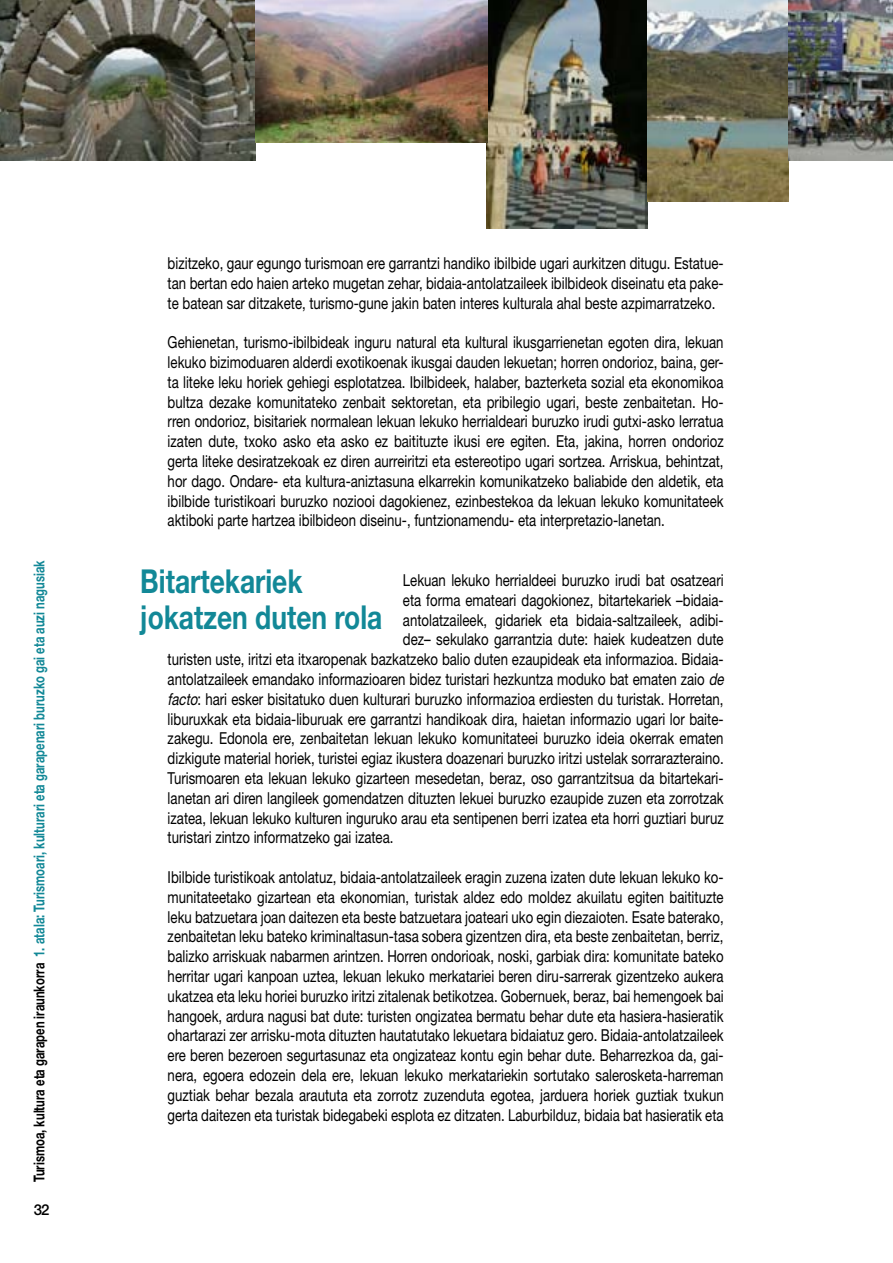
<style>
.page{position:relative;width:893px;height:1263px;background:#fff}
.page>*{position:absolute;margin:0;border:0;box-sizing:border-box;transform-origin:0 0}
.t1{font:700 33px/36px "Helvetica Neue LT Std";color:#128897;scale:.8 1}
.t2{font:16.5px/19.8px "Helvetica Neue LT Std";color:#000;text-align:justify;scale:.8 1}
.t3{font:700 15px "Helvetica Neue LT Std";color:#128897;scale:.75 1}
.t4{font:500 15px "Helvetica Neue LT Std";color:#000}
.s1{color:#000}
.s2{font-style:italic}
</style>
<div class="page">
<img style="left:486px;top:0;width:161px;height:229px">
<img style="left:647px;top:0;width:141px;height:201px">
<img style="left:0;top:0;width:255px;height:161px">
<img style="left:788px;top:0;width:105px;height:160px">
<img style="left:255px;top:0;width:232px;height:143px">
<p class="t3" style="left:30px;top:1182px;width:831px;rotate:-90deg"><span class="s1">Turismoa, kultura eta garapen iraunkorra</span> 1. atala: Turismoari, kulturari eta garapenari buruzko gai eta auzi nagusiak</p>
<p class="t4" style="left:34px;top:1200px;width:17px">32</p>
<p class="t2" style="left:168px;top:253px;width:696px">bizitzeko, gaur egungo turismoan ere garrantzi handiko ibilbide ugari aurkitzen ditugu. Estatue&shy;tan bertan edo haien arteko mugetan zehar, bidaia-antolatzaileek ibilbideok diseinatu eta pake&shy;te batean sar ditzakete, turismo-gune jakin baten interes kulturala ahal beste azpimarratzeko.</p>
<p class="t2" style="left:168px;top:332px;width:696px">Gehienetan, turismo-ibilbideak inguru natural eta kultural ikusgarrienetan egoten dira, lekuan lekuko bizimoduaren alderdi exotikoenak ikusgai dauden lekuetan; horren ondorioz, baina, ger&shy;ta liteke leku horiek gehiegi esplotatzea. Ibilbideek, halaber, bazterketa sozial eta ekonomikoa bultza dezake komunitateko zenbait sektoretan, eta pribilegio ugari, beste zenbaitetan. Ho&shy;rren ondorioz, bisitariek normalean lekuan lekuko herrialdeari buruzko irudi gutxi-asko lerratua izaten dute, txoko asko eta asko ez baitituzte ikusi ere egiten. Eta, jakina, horren ondorioz gerta liteke desiratzekoak ez diren aurreiritzi eta estereotipo ugari sortzea. Arriskua, behintzat, hor dago. Ondare- eta kultura-aniztasuna elkarrekin komunikatzeko baliabide den aldetik, eta ibilbide turistikoari buruzko noziooi dagokienez, ezinbestekoa da lekuan lekuko komunitateek aktiboki parte hartzea ibilbideon diseinu-, funtzionamendu- eta interpretazio-lanetan.</p>
<h1 class="t1" style="left:140px;top:563px;width:304px">Bitartekariek jokatzen duten rola</h1>
<p class="t2" style="left:403px;top:570px;width:402px">Lekuan lekuko herrialdeei buruzko irudi bat osatzeari</p>
<p class="t2" style="left:403px;top:590px;width:402px">eta forma emateari dagokionez, bitartekariek –bidaia-</p>
<p class="t2" style="left:403px;top:609px;width:402px">antolatzaileek, gidariek eta bidaia-saltzaileek, adibi-</p>
<p class="t2" style="left:403px;top:629px;width:402px">dez– sekulako garrantzia dute: haiek kudeatzen dute</p>
<p class="t2" style="left:168px;top:649px;width:696px">turisten uste, iritzi eta itxaropenak bazkatzeko balio duten ezaupideak eta informazioa. Bidaia-</p>
<p class="t2" style="left:168px;top:669px;width:701px">antolatzaileek emandako informazioaren bidez turistari hezkuntza moduko bat ematen zaio <span class="s2">de</span></p>
<p class="t2" style="left:168px;top:689px;width:696px"><span class="s2">facto</span>: hari esker bisitatuko duen kulturari buruzko informazioa erdiesten du turistak. Horretan,</p>
<p class="t2" style="left:168px;top:708px;width:696px">liburuxkak eta bidaia-liburuak ere garrantzi handikoak dira, haietan informazio ugari lor baite-</p>
<p class="t2" style="left:168px;top:728px;width:696px">zakegu. Edonola ere, zenbaitetan lekuan lekuko komunitateei buruzko ideia okerrak ematen</p>
<p class="t2" style="left:168px;top:748px;width:696px">dizkigute material horiek, turistei egiaz ikustera doazenari buruzko iritzi ustelak sorrarazteraino.</p>
<p class="t2" style="left:168px;top:768px;width:696px">Turismoaren eta lekuan lekuko gizarteen mesedetan, beraz, oso garrantzitsua da bitartekari-</p>
<p class="t2" style="left:168px;top:788px;width:696px">lanetan ari diren langileek gomendatzen dituzten lekuei buruzko ezaupide zuzen eta zorrotzak</p>
<p class="t2" style="left:168px;top:807px;width:696px">izatea, lekuan lekuko kulturen inguruko arau eta sentipenen berri izatea eta horri guztiari buruz</p>
<p class="t2" style="left:168px;top:827px;width:284px">turistari zintzo informatzeko gai izatea.</p>
<p class="t2" style="left:168px;top:867px;width:697px">Ibilbide turistikoak antolatuz, bidaia-antolatzaileek eragin zuzena izaten dute lekuan lekuko ko&shy;munitateetako gizartean eta ekonomian, turistak aldez edo moldez akuilatu egiten baitituzte leku batzuetara joan daitezen eta beste batzuetara joateari uko egin diezaioten. Esate baterako, zenbaitetan leku bateko kriminaltasun-tasa sobera gizentzen dira, eta beste zenbaitetan, berriz, balizko arriskuak nabarmen arintzen. Horren ondorioak, noski, garbiak dira: komunitate bateko herritar ugari kanpoan uztea, lekuan lekuko merkatariei beren diru-sarrerak gizentzeko aukera ukatzea eta leku horiei buruzko iritzi zitalenak betikotzea. Gobernuek, beraz, bai hemengoek bai hangoek, ardura nagusi bat dute: turisten ongizatea bermatu behar dute eta hasiera-hasieratik ohartarazi zer arrisku-mota dituzten hautatutako lekuetara bidaiatuz gero. Bidaia-antolatzaileek ere beren bezeroen segurtasunaz eta ongizateaz kontu egin behar dute. Beharrezkoa da, gai&shy;nera, egoera edozein dela ere, lekuan lekuko merkatariekin sortutako salerosketa-harreman guztiak behar bezala araututa eta zorrotz zuzenduta egotea, jarduera horiek guztiak txukun gerta daitezen eta turistak bidegabeki esplota ez ditzaten. Laburbilduz, bidaia bat hasieratik eta</p>
</div>
